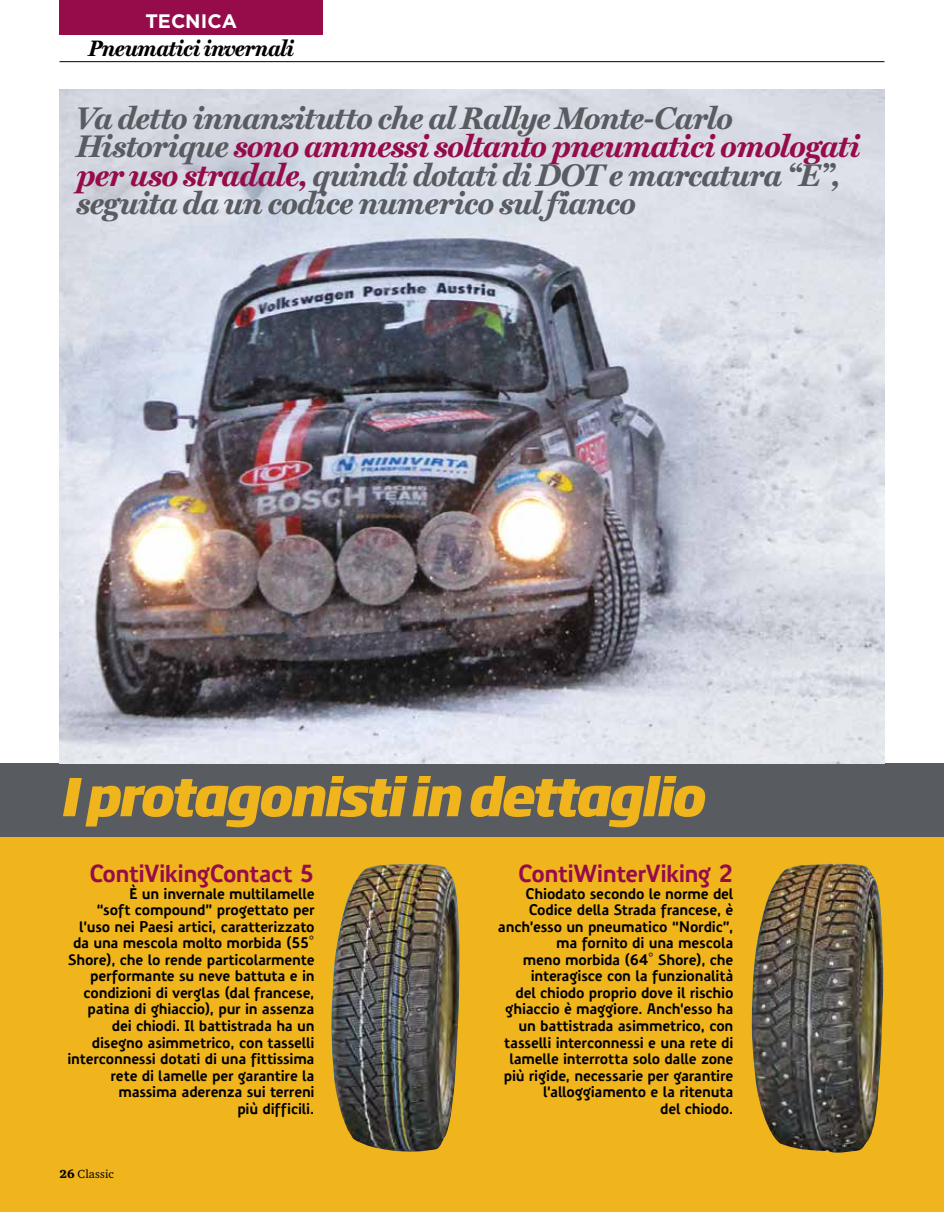
<style>
.page{position:relative;width:944px;height:1212px;background:#fff}
.page>*{position:absolute;margin:0;border:0;box-sizing:border-box;transform-origin:0 0}
.t1{font:italic 800 51.45px "Soho Gothic Pro";letter-spacing:-.055em;color:#f0b51c}
.t2{font:italic 700 31.5px/28.5px "Miller Text";letter-spacing:-.025em;color:#585b5f}
.t3{font:700 24px "Precious Sans";letter-spacing:-.02em;color:#960c4b}
.t4{font:italic 700 22.5px "Miller Text";letter-spacing:-.03em;color:#000}
.t5{font:700 19.5px "Gotham";color:#fff}
.t6{font:700 15px/16.5px "Precious Sans";letter-spacing:-.015em;color:#000;text-align:right}
.t7{font:12px "Charter ITC Std";letter-spacing:.015em;color:#000}
.s1{color:#960c4b}
.s2{font-weight:900}
</style>
<div class="page">
<div style="left:0;top:763px;width:944px;height:449px;background:#f0b51c"></div>
<div style="left:0;top:763px;width:944px;height:74px;background:#585b5f"></div>
<img style="left:60px;top:89px;width:824px;height:674px">
<hr style="left:60px;top:61px;width:824px;height:1px;background:#000">
<div style="left:60px;top:0;width:263px;height:34px;background:#960c4b"></div>
<img style="left:331px;top:863px;width:129px;height:289px">
<img style="left:752px;top:864px;width:132px;height:289px">
<h3 class="t5" style="left:145px;top:9px;width:93px">TECNICA</h3>
<h3 class="t4" style="left:88px;top:35px;width:207px">Pneumatici invernali</h3>
<h2 class="t2" style="left:77px;top:103px;width:785px">Va detto innanzitutto che al Rallye Monte-Carlo Historique <span class="s1">sono ammessi soltanto pneumatici omologati per uso stradale,</span> quindi dotati di DOT e marcatura “E”, seguita da un codice numerico sul fianco</h2>
<h1 class="t1" style="left:60px;top:756px;width:646px">I protagonisti in dettaglio</h1>
<h3 class="t3" style="left:89px;top:858px;width:227px">ContiVikingContact 5</h3>
<p class="t6" style="left:68px;top:885px;width:249px">È un invernale multilamelle<br>“soft compound” progettato per l’uso nei Paesi artici, caratterizzato da una mescola molto morbida (55°<br>Shore), che lo rende particolarmente performante su neve battuta e in condizioni di verglas (dal francese, patina di ghiaccio), pur in assenza dei chiodi. Il battistrada ha un disegno asimmetrico, con tasselli interconnessi dotati di una fittissima rete di lamelle per garantire la massima aderenza sui terreni<br>più difficili.</p>
<p class="t7" style="left:60px;top:1167px;width:56px"><span class="s2">26</span> Classic</p>
<h3 class="t3" style="left:518px;top:858px;width:217px">ContiWinterViking 2</h3>
<p class="t6" style="left:498px;top:885px;width:237px">Chiodato secondo le norme del<br>Codice della Strada francese, è anch’esso un pneumatico “Nordic”, ma fornito di una mescola<br>meno morbida (64° Shore), che interagisce con la funzionalità<br>del chiodo proprio dove il rischio ghiaccio è maggiore. Anch’esso ha un battistrada asimmetrico, con tasselli interconnessi e una rete di lamelle interrotta solo dalle zone più rigide, necessarie per garantire l’alloggiamento e la ritenuta<br>del chiodo.</p>
</div>
